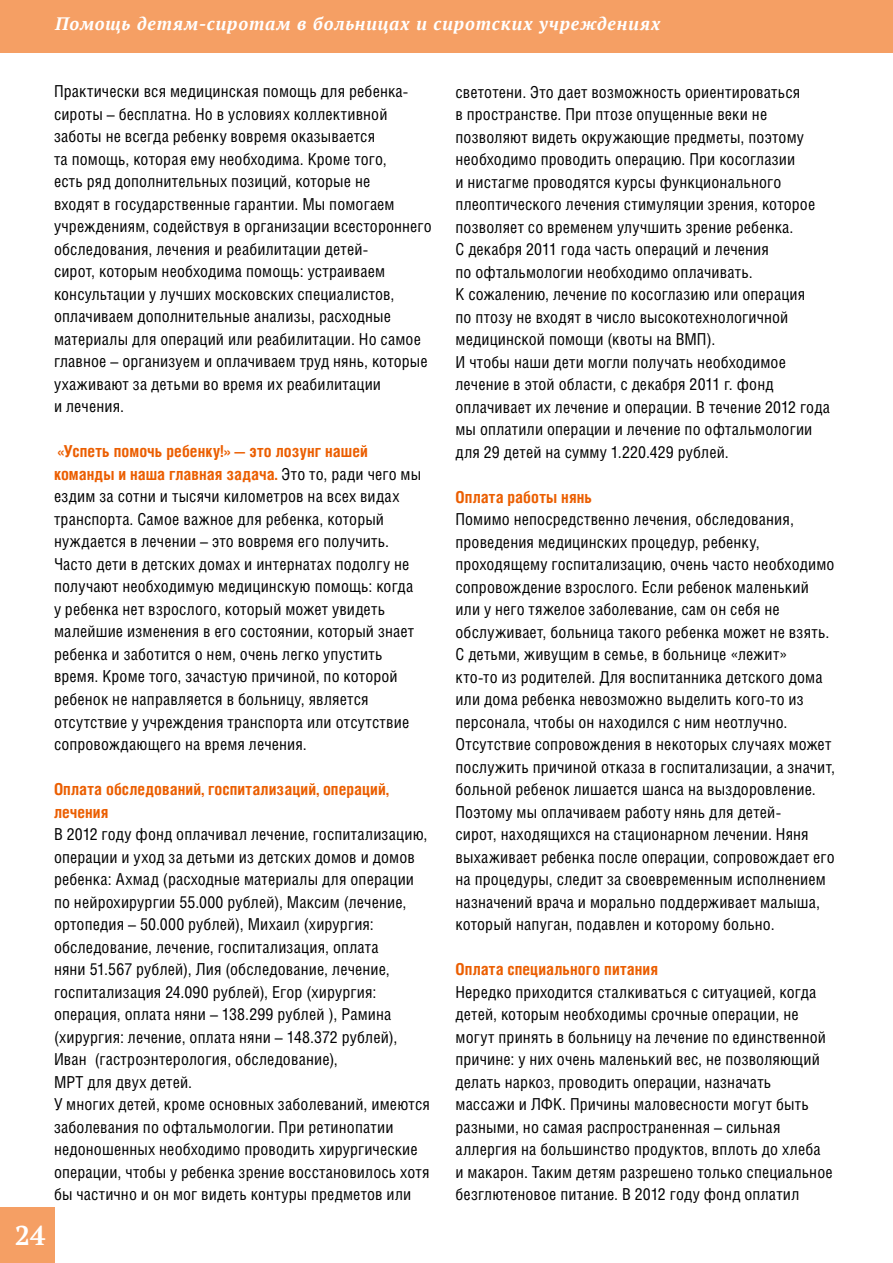
<style>
.page{position:relative;width:893px;height:1263px;background:#fff}
.page>*{position:absolute;margin:0;border:0;box-sizing:border-box;transform-origin:0 0}
.t1{font:700 27px "PT Serif";color:#fff}
.t2{font:italic 700 18px "PT Serif";letter-spacing:.045em;color:#fff}
.t3{font:16.5px/22.5px "Helios Cond";letter-spacing:.01em;color:#000}
.t4{font:700 16.5px/22.5px "Helios Cond";letter-spacing:.005em;color:#eb5e00}
.s1{font-weight:700;color:#eb5e00}
</style>
<div class="page">
<div style="left:0;top:0;width:893px;height:52px;background:#f59f64"></div>
<div style="left:0;top:1207px;width:54px;height:56px;background:#f59f64"></div>
<p class="t2" style="left:55px;top:11px;width:607px">Помощь детям-сиротам в больницах и сиротских учреждениях</p>
<p class="t3" style="left:54px;top:80px;width:379px">Практически вся медицинская помощь для ребенка&shy;сироты – бесплатна. Но в условиях коллективной заботы не всегда ребенку вовремя оказывается<br>та помощь, которая ему необходима. Кроме того,<br>есть ряд дополнительных позиций, которые не<br>входят в государственные гарантии. Мы помогаем учреждениям, содействуя в организации всестороннего обследования, лечения и реабилитации детей-<br>сирот, которым необходима помощь: устраиваем консультации у лучших московских специалистов, оплачиваем дополнительные анализы, расходные материалы для операций или реабилитации. Но самое главное – организуем и оплачиваем труд нянь, которые ухаживают за детьми во время их реабилитации<br>и лечения.</p>
<p class="t3" style="left:54px;top:440px;width:369px"><span class="s1">«Успеть помочь ребенку!» — это лозунг нашей команды и наша главная задача.</span> Это то, ради чего мы ездим за сотни и тысячи километров на всех видах транспорта. Самое важное для ребенка, который нуждается в лечении – это вовремя его получить.<br>Часто дети в детских домах и интернатах подолгу не получают необходимую медицинскую помощь: когда у ребенка нет взрослого, который может увидеть малейшие изменения в его состоянии, который знает ребенка и заботится о нем, очень легко упустить время. Кроме того, зачастую причиной, по которой ребенок не направляется в больницу, является отсутствие у учреждения транспорта или отсутствие сопровождающего на время лечения.</p>
<p class="t4" style="left:54px;top:777px;width:336px">Оплата обследований, госпитализаций, операций, лечения</p>
<p class="t3" style="left:54px;top:822px;width:377px">В 2012 году фонд оплачивал лечение, госпитализацию, операции и уход за детьми из детских домов и домов ребенка: Ахмад (расходные материалы для операции по нейрохирургии 55.000 рублей), Максим (лечение, ортопедия – 50.000 рублей), Михаил (хирургия: обследование, лечение, госпитализация, оплата<br>няни 51.567 рублей), Лия (обследование, лечение, госпитализация 24.090 рублей), Егор (хирургия: операция, оплата няни – 138.299 рублей ), Рамина (хирургия: лечение, оплата няни – 148.372 рублей), Иван (гастроэнтерология, обследование),<br>МРТ для двух детей.<br>У многих детей, кроме основных заболеваний, имеются заболевания по офтальмологии. При ретинопатии недоношенных необходимо проводить хирургические операции, чтобы у ребенка зрение восстановилось хотя бы частично и он мог видеть контуры предметов или</p>
<h1 class="t1" style="left:15px;top:1217px;width:32px">24</h1>
<p class="t3" style="left:455px;top:80px;width:376px">светотени. Это дает возможность ориентироваться<br>в пространстве. При птозе опущенные веки не позволяют видеть окружающие предметы, поэтому необходимо проводить операцию. При косоглазии<br>и нистагме проводятся курсы функционального плеоптического лечения стимуляции зрения, которое позволяет со временем улучшить зрение ребенка.<br>С декабря 2011 года часть операций и лечения<br>по офтальмологии необходимо оплачивать.<br>К сожалению, лечение по косоглазию или операция<br>по птозу не входят в число высокотехнологичной медицинской помощи (квоты на ВМП).<br>И чтобы наши дети могли получать необходимое лечение в этой области, с декабря 2011 г. фонд оплачивает их лечение и операции. В течение 2012 года мы оплатили операции и лечение по офтальмологии для 29 детей на сумму 1.220.429 рублей.</p>
<p class="t4" style="left:455px;top:485px;width:138px">Оплата работы нянь</p>
<p class="t3" style="left:455px;top:508px;width:381px">Помимо непосредственно лечения, обследования, проведения медицинских процедур, ребенку, проходящему госпитализацию, очень часто необходимо сопровождение взрослого. Если ребенок маленький или у него тяжелое заболевание, сам он себя не обслуживает, больница такого ребенка может не взять.<br>С детьми, живущим в семье, в больнице «лежит»<br>кто-то из родителей. Для воспитанника детского дома или дома ребенка невозможно выделить кого-то из персонала, чтобы он находился с ним неотлучно.<br>Отсутствие сопровождения в некоторых случаях может послужить причиной отказа в госпитализации, а значит, больной ребенок лишается шанса на выздоровление.<br>Поэтому мы оплачиваем работу нянь для детей-<br>сирот, находящихся на стационарном лечении. Няня выхаживает ребенка после операции, сопровождает его на процедуры, следит за своевременным исполнением назначений врача и морально поддерживает малыша, который напуган, подавлен и которому больно.</p>
<p class="t4" style="left:455px;top:958px;width:204px">Оплата специального питания</p>
<p class="t3" style="left:455px;top:980px;width:379px">Нередко приходится сталкиваться с ситуацией, когда детей, которым необходимы срочные операции, не могут принять в больницу на лечение по единственной причине: у них очень маленький вес, не позволяющий делать наркоз, проводить операции, назначать массажи и ЛФК. Причины маловесности могут быть разными, но самая распространенная – сильная аллергия на большинство продуктов, вплоть до хлеба и макарон. Таким детям разрешено только специальное безглютеновое питание. В 2012 году фонд оплатил</p>
</div>
